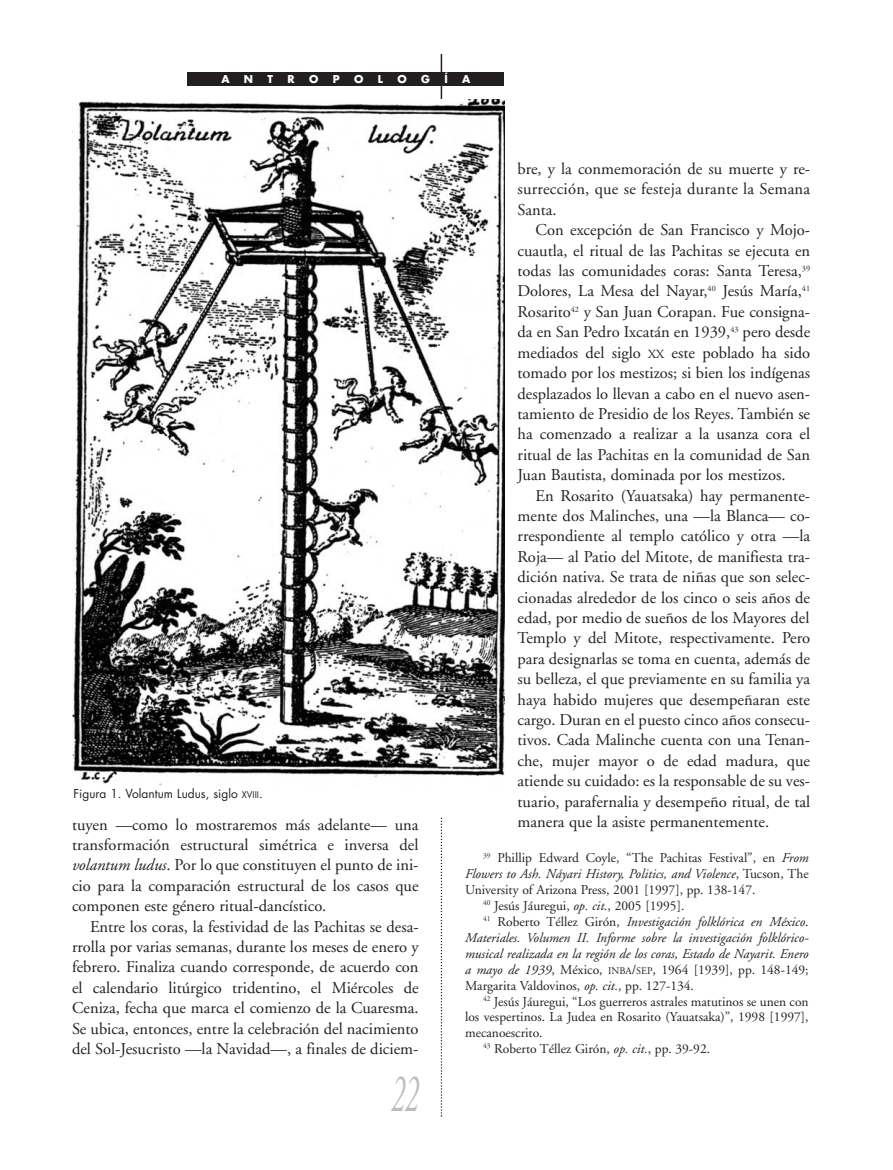
<style>
.page{position:relative;width:893px;height:1170px;background:#fff}
.page>*{position:absolute;margin:0;border:0;box-sizing:border-box;transform-origin:0 0}
.t1{font:italic 54px "Adobe Garamond";color:#bcbdc0;scale:.5 1}
.t2{font:16.5px/20.4px "Adobe Garamond";color:#231f20;text-align:justify}
.t3{font:13.5px "Adobe Garamond";color:#231f20}
.t4{font:italic 13.5px "Adobe Garamond";color:#231f20}
.t5{font:12px "Futura";color:#231f20}
.t6{font:700 10.5px "Futura";color:#fff}
.s1{font-size:9px}
.s2{font-style:italic}
.s3{font-size:12.3px}
.s4{font-style:normal}
.s5{font-size:10.2px}
</style>
<div class="page">
<hr style="left:441px;top:54px;width:1px;height:306px;background:#231f20">
<svg style="left:441px;top:817px;width:1px;height:299px"></svg>
<div style="left:188px;top:72px;width:316px;height:14px;background:#231f20"></div>
<img style="left:72px;top:99px;width:432px;height:687px">
<p class="t6" style="left:221px;top:74px;width:10px">A</p>
<p class="t6" style="left:244px;top:74px;width:11px">N</p>
<p class="t6" style="left:268px;top:74px;width:7px">T</p>
<p class="t6" style="left:288px;top:74px;width:9px">R</p>
<p class="t6" style="left:309px;top:74px;width:11px">O</p>
<p class="t6" style="left:333px;top:74px;width:8px">P</p>
<p class="t6" style="left:354px;top:74px;width:11px">O</p>
<p class="t6" style="left:378px;top:74px;width:7px">L</p>
<p class="t6" style="left:397px;top:74px;width:11px">O</p>
<p class="t6" style="left:421px;top:74px;width:10px">G</p>
<p class="t6" style="left:444px;top:74px;width:5px">Í</p>
<p class="t6" style="left:462px;top:74px;width:10px">A</p>
<p class="t5" style="left:74px;top:788px;width:191px">Figura 1. Volantum Ludus, siglo <span class="s1">XVIII</span>.</p>
<p class="t2" style="left:72px;top:815px;width:348px">tuyen —como lo mostraremos más adelante— una transformación estructural simétrica e inversa del <span class="s2">volantum ludus</span>. Por lo que constituyen el punto de ini&shy;cio para la comparación estructural de los casos que componen este género ritual-dancístico.</p>
<p class="t2" style="left:72px;top:917px;width:348px;text-indent:18px">Entre los coras, la festividad de las Pachitas se desa&shy;rrolla por varias semanas, durante los meses de enero y febrero. Finaliza cuando corresponde, de acuerdo con el calendario litúrgico tridentino, el Miércoles de Ceniza, fecha que marca el comienzo de la Cuaresma.<br>Se ubica, entonces, entre la celebración del nacimiento del Sol-Jesucristo —la Navidad—, a finales de diciem-</p>
<h1 class="t1" style="left:392px;top:1071px;width:55px">22</h1>
<p class="t2" style="left:518px;top:160px;width:294px">bre, y la conmemoración de su muerte y re&shy;surrección, que se festeja durante la Semana Santa.</p>
<p class="t2" style="left:517px;top:221px;width:294px;text-indent:18px">Con excepción de San Francisco y Mojo&shy;cuautla, el ritual de las Pachitas se ejecuta en todas las comunidades coras: Santa Teresa,<sup>39<br></sup>Dolores, La Mesa del Nayar,<sup>40</sup> Jesús María,<sup>41<br></sup>Rosarito<sup>42</sup> y San Juan Corapan. Fue consigna&shy;da en San Pedro Ixcatán en 1939,<sup>43</sup> pero desde mediados del siglo <span class="s3">XX</span> este poblado ha sido tomado por los mestizos; si bien los indígenas desplazados lo llevan a cabo en el nuevo asen&shy;tamiento de Presidio de los Reyes. También se ha comenzado a realizar a la usanza cora el ritual de las Pachitas en la comunidad de San Juan Bautista, dominada por los mestizos.</p>
<p class="t2" style="left:517px;top:486px;width:294px;text-indent:18px">En Rosarito (Yauatsaka) hay permanente&shy;mente dos Malinches, una —la Blanca— co&shy;rrespondiente al templo católico y otra —la Roja— al Patio del Mitote, de manifiesta tra&shy;dición nativa. Se trata de niñas que son selec&shy;cionadas alrededor de los cinco o seis años de edad, por medio de sueños de los Mayores del Templo y del Mitote, respectivamente. Pero para designarlas se toma en cuenta, además de su belleza, el que previamente en su familia ya haya habido mujeres que desempeñaran este cargo. Duran en el puesto cinco años consecu&shy;tivos. Cada Malinche cuenta con una Tenan&shy;che, mujer mayor o de edad madura, que atiende su cuidado: es la responsable de su ves&shy;tuario, parafernalia y desempeño ritual, de tal manera que la asiste permanentemente.</p>
<p class="t3" style="left:483px;top:852px;width:327px"><sup>39</sup> Phillip Edward Coyle, “The Pachitas Festival”, en <span class="s2">From</span></p>
<p class="t4" style="left:465px;top:868px;width:345px">Flowers to Ash. Náyari History, Politics, and Violence<span class="s4">, Tucson, The</span></p>
<p class="t3" style="left:465px;top:884px;width:292px">University of Arizona Press, 2001 [1997], pp. 138-147.</p>
<p class="t3" style="left:483px;top:900px;width:203px"><sup>40</sup> Jesús Jáuregui, <span class="s2">op. cit.</span>, 2005 [1995].</p>
<p class="t4" style="left:483px;top:916px;width:327px"><sup>41</sup> <span class="s4">Roberto Téllez Girón,</span> Investigación folklórica en México<span class="s4">.</span></p>
<p class="t4" style="left:465px;top:932px;width:345px">Materiales. Volumen II. Informe sobre la investigación folklórico-</p>
<p class="t4" style="left:465px;top:948px;width:345px">musical realizada en la región de los coras, Estado de Nayarit. Enero</p>
<p class="t3" style="left:465px;top:963px;width:345px"><span class="s2">a mayo de 1939</span>, México, <span class="s5">INBA</span>/<span class="s5">SEP</span>, 1964 [1939], pp. 148-149;</p>
<p class="t3" style="left:465px;top:979px;width:230px">Margarita Valdovinos, <span class="s2">op. cit.</span>, pp. 127-134.</p>
<p class="t3" style="left:483px;top:995px;width:327px"><sup>42</sup> Jesús Jáuregui, “Los guerreros astrales matutinos se unen con</p>
<p class="t3" style="left:465px;top:1011px;width:345px">los vespertinos. La Judea en Rosarito (Yauatsaka)”, 1998 [1997],</p>
<p class="t3" style="left:465px;top:1027px;width:79px">mecanoescrito.</p>
<p class="t3" style="left:483px;top:1043px;width:229px"><sup>43</sup> Roberto Téllez Girón, <span class="s2">op. cit.</span>, pp. 39-92.</p>
</div>
